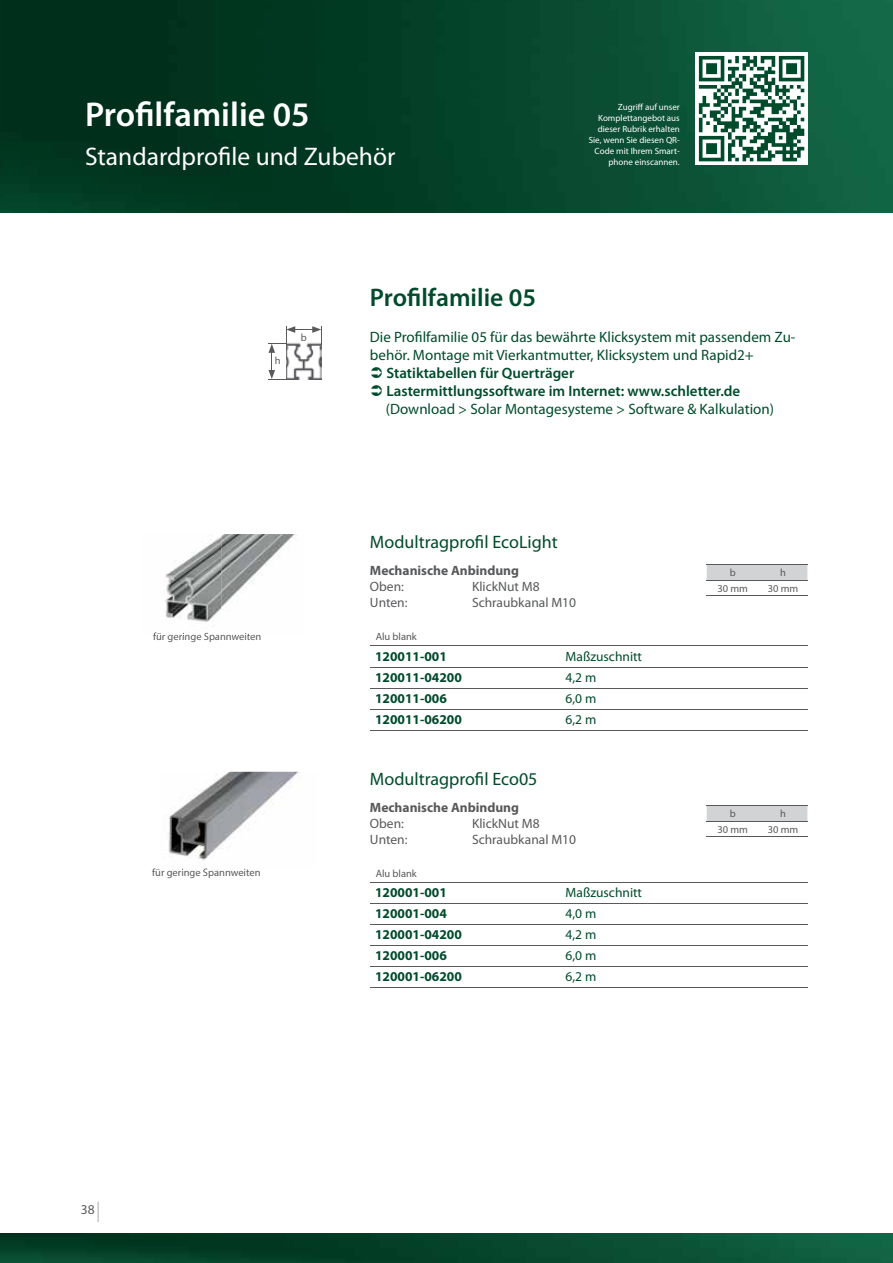
<style>
.page{position:relative;width:893px;height:1263px;background:#fff}
.page>*{position:absolute;margin:0;border:0;box-sizing:border-box;transform-origin:0 0}
.t1{font:600 34.5px "Myriad Pro";color:#fff}
.t2{font:25.5px "Myriad Pro";color:#fff}
.t3{font:600 25.5px "Myriad Pro";color:#004b2c}
.t4{font:18px "Myriad Pro";color:#004b2c}
.t5{font:15px/18px "Myriad Pro";color:#004b2c}
.t6{font:600 15px/18px "Myriad Pro";color:#004b2c}
.t7{font:700 13.5px "Myriad Pro";color:#004b2c}
.t8{font:13.5px "Myriad Pro";color:#58595b}
.t9{font:13.5px "Myriad Pro";color:#004b2c}
.t10{font:700 13.5px "Myriad Pro";color:#58595b}
.t11{font:10.5px "Myriad Pro";color:#58595b}
.t12{font:9px/10.9px "Myriad Pro";color:#fff;text-align:right}
.s1{font-size:20.25px}
</style>
<div class="page">
<img style="left:0;top:0;width:893px;height:213px">
<img style="left:0;top:1233px;width:893px;height:30px">
<hr style="left:370px;top:645px;width:438px;height:1px;background:#58595b">
<hr style="left:370px;top:667px;width:438px;height:1px;background:#58595b">
<hr style="left:370px;top:688px;width:438px;height:1px;background:#58595b">
<hr style="left:370px;top:709px;width:438px;height:1px;background:#58595b">
<hr style="left:370px;top:730px;width:438px;height:1px;background:#58595b">
<hr style="left:370px;top:882px;width:438px;height:1px;background:#58595b">
<hr style="left:370px;top:904px;width:438px;height:1px;background:#58595b">
<hr style="left:370px;top:925px;width:438px;height:1px;background:#58595b">
<hr style="left:370px;top:946px;width:438px;height:1px;background:#58595b">
<hr style="left:370px;top:967px;width:438px;height:1px;background:#58595b">
<hr style="left:370px;top:988px;width:438px;height:1px;background:#58595b">
<svg style="left:268px;top:326px;width:54px;height:54px"></svg>
<div style="left:695px;top:52px;width:113px;height:113px;background:linear-gradient(to right,#fff,#fff)"></div>
<svg style="left:699px;top:56px;width:105px;height:105px"></svg>
<svg style="left:707px;top:565px;width:100px;height:31px"></svg>
<hr style="left:707px;top:580px;width:52px;height:1px;background:#58595b">
<hr style="left:759px;top:580px;width:48px;height:1px;background:#58595b">
<hr style="left:707px;top:596px;width:52px;height:1px;background:#58595b">
<hr style="left:759px;top:596px;width:48px;height:1px;background:#58595b">
<hr style="left:707px;top:564px;width:52px;height:1px;background:#58595b">
<hr style="left:759px;top:564px;width:48px;height:1px;background:#58595b">
<svg style="left:707px;top:806px;width:100px;height:15px"></svg>
<hr style="left:707px;top:821px;width:52px;height:1px;background:#58595b">
<hr style="left:759px;top:821px;width:48px;height:1px;background:#58595b">
<hr style="left:707px;top:836px;width:52px;height:1px;background:#58595b">
<hr style="left:759px;top:836px;width:48px;height:1px;background:#58595b">
<hr style="left:707px;top:805px;width:52px;height:1px;background:#58595b">
<hr style="left:759px;top:805px;width:48px;height:1px;background:#58595b">
<img style="left:164px;top:534px;width:133px;height:88px">
<img style="left:153px;top:632px;width:108px;height:4px">
<img style="left:168px;top:772px;width:131px;height:89px">
<h1 class="t1" style="left:85px;top:92px;width:226px">Profilfamilie 05</h1>
<h2 class="t2" style="left:85px;top:141px;width:312px">Standardprofile und Zubehör</h2>
<p class="t12" style="left:589px;top:102px;width:93px">Zugriff auf unser<br>Komplettangebot aus dieser Rubrik erhalten<br>Sie, wenn Sie diesen QR-<br>Code mit Ihrem Smart&shy;phone einscannen.</p>
<p class="t11" style="left:275px;top:354px;width:7px">h</p>
<p class="t11" style="left:301px;top:330px;width:7px">b</p>
<p class="t11" style="left:153px;top:630px;width:110px">für geringe Spannweiten</p>
<p class="t11" style="left:152px;top:866px;width:110px">für geringe Spannweiten</p>
<h2 class="t3" style="left:370px;top:281px;width:168px">Profilfamilie 05</h2>
<p class="t5" style="left:370px;top:328px;width:427px">Die Profilfamilie 05 für das bewährte Klicksystem mit passendem Zu&shy;behör. Montage mit Vierkantmutter, Klicksystem und Rapid2+</p>
<p class="t6" style="left:386px;top:364px;width:355px">Statiktabellen für Querträger<br>Lastermittlungssoftware im Internet: www.schletter.de</p>
<p class="t5" style="left:386px;top:400px;width:390px">(Download &gt; Solar Montagesysteme &gt; Software &amp; Kalkulation)</p>
<p class="t4" style="left:370px;top:531px;width:189px">Modultragprofil EcoLight</p>
<p class="t10" style="left:370px;top:562px;width:151px">Mechanische Anbindung</p>
<p class="t8" style="left:370px;top:578px;width:36px">Oben:</p>
<p class="t8" style="left:472px;top:578px;width:69px">KlickNut M8</p>
<p class="t8" style="left:370px;top:594px;width:39px">Unten:</p>
<p class="t8" style="left:472px;top:594px;width:106px">Schraubkanal M10</p>
<p class="t11" style="left:376px;top:630px;width:43px">Alu blank</p>
<p class="t7" style="left:375px;top:647px;width:73px">120011-001</p>
<p class="t9" style="left:566px;top:648px;width:78px">Maßzuschnitt</p>
<p class="t7" style="left:375px;top:668px;width:88px">120011-04200</p>
<p class="t9" style="left:566px;top:669px;width:32px">4,2 m</p>
<p class="t7" style="left:375px;top:689px;width:73px">120011-006</p>
<p class="t9" style="left:566px;top:690px;width:32px">6,0 m</p>
<p class="t7" style="left:375px;top:710px;width:88px">120011-06200</p>
<p class="t9" style="left:566px;top:711px;width:32px">6,2 m</p>
<p class="t4" style="left:370px;top:768px;width:169px">Modultragprofil Eco05</p>
<p class="t10" style="left:370px;top:798px;width:151px">Mechanische Anbindung</p>
<p class="t8" style="left:370px;top:815px;width:36px">Oben:</p>
<p class="t8" style="left:472px;top:815px;width:69px">KlickNut M8</p>
<p class="t8" style="left:370px;top:831px;width:39px">Unten:</p>
<p class="t8" style="left:472px;top:831px;width:106px">Schraubkanal M10</p>
<p class="t11" style="left:376px;top:866px;width:43px">Alu blank</p>
<p class="t7" style="left:375px;top:884px;width:73px">120001-001</p>
<p class="t9" style="left:566px;top:884px;width:78px">Maßzuschnitt</p>
<p class="t7" style="left:375px;top:905px;width:73px">120001-004</p>
<p class="t9" style="left:566px;top:905px;width:32px">4,0 m</p>
<p class="t7" style="left:375px;top:926px;width:88px">120001-04200</p>
<p class="t9" style="left:566px;top:926px;width:32px">4,2 m</p>
<p class="t7" style="left:375px;top:947px;width:73px">120001-006</p>
<p class="t9" style="left:566px;top:947px;width:32px">6,0 m</p>
<p class="t7" style="left:375px;top:968px;width:88px">120001-06200</p>
<p class="t9" style="left:566px;top:968px;width:32px">6,2 m</p>
<p class="t11" style="left:730px;top:566px;width:7px">b</p>
<p class="t11" style="left:780px;top:566px;width:7px">h</p>
<p class="t11" style="left:717px;top:582px;width:32px">30 mm</p>
<p class="t11" style="left:768px;top:582px;width:32px">30 mm</p>
<p class="t11" style="left:730px;top:807px;width:7px">b</p>
<p class="t11" style="left:780px;top:807px;width:7px">h</p>
<p class="t11" style="left:717px;top:823px;width:32px">30 mm</p>
<p class="t11" style="left:768px;top:823px;width:32px">30 mm</p>
<p class="t8" style="left:81px;top:1201px;width:20px">38 <span class="s1">|</span></p>
</div>
